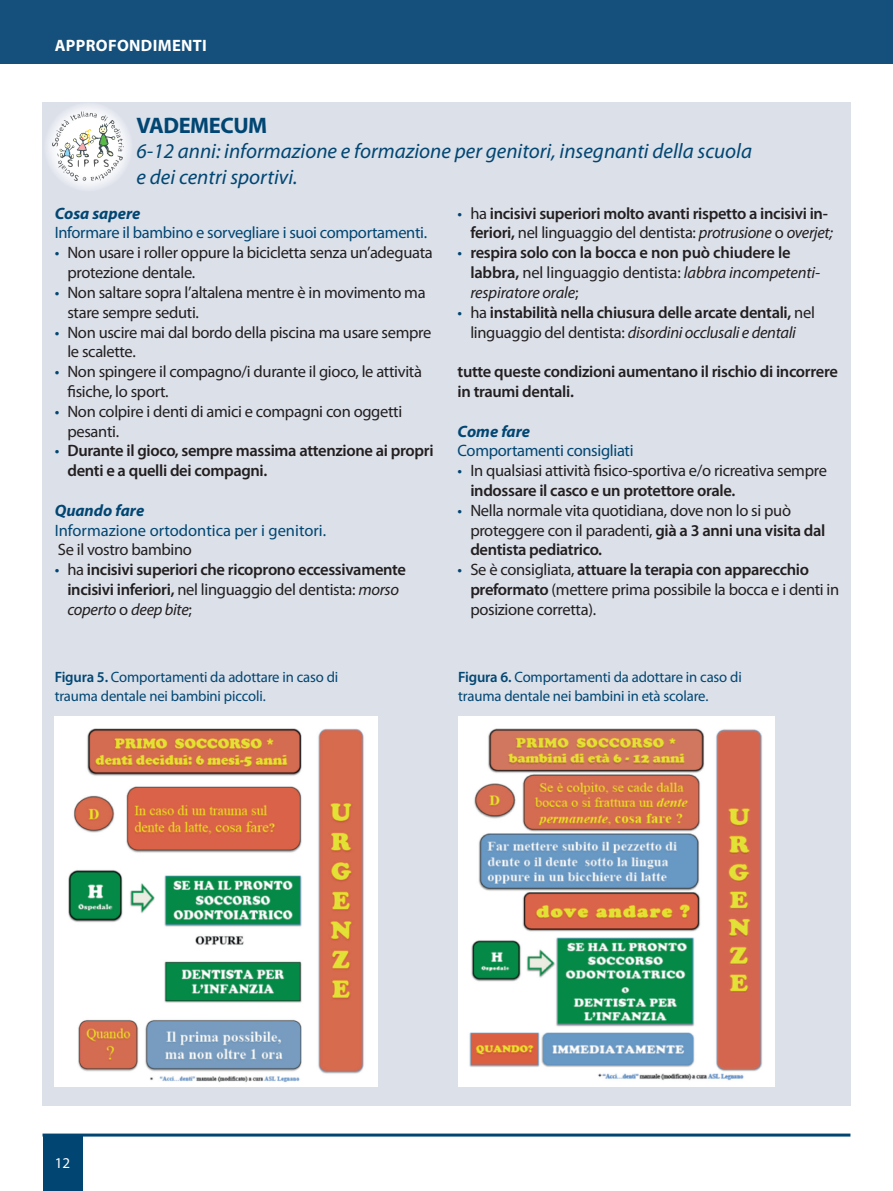
<style>
.page{position:relative;width:893px;height:1191px;background:#fff}
.page>*{position:absolute;margin:0;border:0;box-sizing:border-box;transform-origin:0 0}
.t1{font:700 22.5px "Myriad Pro";letter-spacing:-.02em;color:#014672}
.t2{font:italic 21px/25.2px "Myriad Pro";color:#014672}
.t3{font:16.5px/19.8px "Myriad Pro";letter-spacing:-.02em;color:#231f20}
.t4{font:600 16.5px/19.8px "Myriad Pro";letter-spacing:-.02em;color:#231f20}
.t5{font:16.5px "Myriad Pro";letter-spacing:-.02em;color:#014672}
.t6{font:16.5px "Myriad Pro";color:#014672}
.t7{font:italic 700 16.5px "Myriad Pro";color:#014672}
.t8{font:700 16.5px "Myriad Pro";letter-spacing:.02em;color:#fff}
.t9{font:15px/18px "Myriad Pro";letter-spacing:-.01em;color:#014672}
.t10{font:15px "Myriad Pro";color:#fff}
.s1{color:#014672}
.s2{font-weight:400;color:#014672}
.s3{font-weight:400}
.s4{font-weight:400;font-style:italic}
.s5{font-weight:600}
</style>
<div class="page">
<hr style="left:43px;top:1133px;width:807px;height:3px;background:#014672">
<div style="left:43px;top:1135px;width:39px;height:56px;background:#014672"></div>
<div style="left:0;top:0;width:893px;height:64px;background:#15507c"></div>
<div style="left:43px;top:102px;width:808px;height:1004px;background:#dbe0e9"></div>
<img style="left:55px;top:716px;width:323px;height:370px">
<img style="left:458px;top:716px;width:317px;height:370px">
<img style="left:44px;top:102px;width:89px;height:90px;border-radius:45px">
<svg style="left:52px;top:111px;width:72px;height:70px"></svg>
<p class="t8" style="left:55px;top:34px;width:154px">APPROFONDIMENTI</p>
<h1 class="t1" style="left:137px;top:111px;width:132px">VADEMECUM</h1>
<p class="t2" style="left:137px;top:138px;width:617px">6-12 anni: informazione e formazione per genitori, insegnanti della scuola e dei centri sportivi.</p>
<p class="t7" style="left:55px;top:202px;width:87px">Cosa sapere</p>
<p class="t5" style="left:55px;top:223px;width:374px">Informare il bambino e sorvegliare i suoi comportamenti.</p>
<p class="t3" style="left:67px;top:243px;width:367px;text-indent:-13px"><span class="s1">•</span> Non usare i roller oppure la bicicletta senza un’adeguata protezione dentale.</p>
<p class="t3" style="left:67px;top:282px;width:360px;text-indent:-13px"><span class="s1">•</span> Non saltare sopra l’altalena mentre è in movimento ma stare sempre seduti.</p>
<p class="t3" style="left:67px;top:322px;width:365px;text-indent:-13px"><span class="s1">•</span> Non uscire mai dal bordo della piscina ma usare sempre le scalette.</p>
<p class="t3" style="left:76px;top:361px;width:348px;text-indent:-21px"><span class="s1">•</span> Non spingere il compagno/i durante il gioco, le attività siche, lo sport.</p>
<p class="t3" style="left:67px;top:401px;width:336px;text-indent:-13px"><span class="s1">•</span> Non colpire i denti di amici e compagni con oggetti pesanti.</p>
<p class="t4" style="left:67px;top:440px;width:368px;text-indent:-13px"><span class="s2">•</span> Durante il gioco, sempre massima attenzione ai propri denti e a quelli dei compagni.</p>
<p class="t7" style="left:55px;top:499px;width:91px">Quando fare</p>
<p class="t6" style="left:55px;top:520px;width:273px">Informazione ortodontica per i genitori.</p>
<p class="t3" style="left:58px;top:540px;width:136px">Se il vostro bambino</p>
<p class="t4" style="left:67px;top:559px;width:340px;text-indent:-13px"><span class="s2">•</span> <span class="s3">ha</span> incisivi superiori che ricoprono eccessivamente incisivi inferiori, <span class="s3">nel linguaggio del dentista:</span> <span class="s4">morso coperto</span> <span class="s3">o</span> <span class="s4">deep bite</span><span class="s3">;</span></p>
<p class="t9" style="left:55px;top:668px;width:285px"><span class="s5">Figura 5.</span> Comportamenti da adottare in caso di trauma dentale nei bambini piccoli.</p>
<p class="t4" style="left:458px;top:203px;width:377px;text-align:right"><span class="s2">•</span> <span class="s3">ha</span> incisivi superiori molto avanti rispetto a incisivi in&shy;feriori, <span class="s3">nel linguaggio del dentista:</span> <span class="s4">protrusione</span> <span class="s3">o</span> <span class="s4">overjet;</span></p>
<p class="t4" style="left:470px;top:242px;width:351px;text-indent:-13px"><span class="s2">•</span> respira solo con la bocca e non può chiudere le labbra, <span class="s3">nel linguaggio dentista:</span> <span class="s4">labbra incompetenti&shy;respiratore orale</span><span class="s3">;</span></p>
<p class="t4" style="left:458px;top:302px;width:359px;text-align:center"><span class="s2">•</span> <span class="s3">ha</span> instabilità nella chiusura delle arcate dentali, <span class="s3">nel linguaggio del dentista:</span> <span class="s4">disordini occlusali e dentali</span></p>
<p class="t4" style="left:458px;top:361px;width:382px">tutte queste condizioni aumentano il rischio di incorrere in traumi dentali.</p>
<p class="t7" style="left:458px;top:420px;width:74px">Come fare</p>
<p class="t5" style="left:458px;top:440px;width:177px">Comportamenti consigliati</p>
<p class="t3" style="left:470px;top:460px;width:358px;text-indent:-13px"><span class="s1">•</span> In qualsiasi attività sico-sportiva e/o ricreativa sempre <span class="s5">indossare il casco e un protettore orale.</span></p>
<p class="t3" style="left:470px;top:500px;width:357px;text-indent:-13px"><span class="s1">•</span> Nella normale vita quotidiana, dove non lo si può proteggere con il paradenti, <span class="s5">già a 3 anni una visita dal dentista pediatrico.</span></p>
<p class="t3" style="left:470px;top:559px;width:370px;text-indent:-13px"><span class="s1">•</span> Se è consigliata, <span class="s5">attuare la terapia con apparecchio preformato</span> (mettere prima possibile la bocca e i denti in posizione corretta).</p>
<p class="t9" style="left:458px;top:668px;width:285px"><span class="s5">Figura 6.</span> Comportamenti da adottare in caso di trauma dentale nei bambini in età scolare.</p>
<p class="t10" style="left:55px;top:1153px;width:17px">12</p>
</div>
